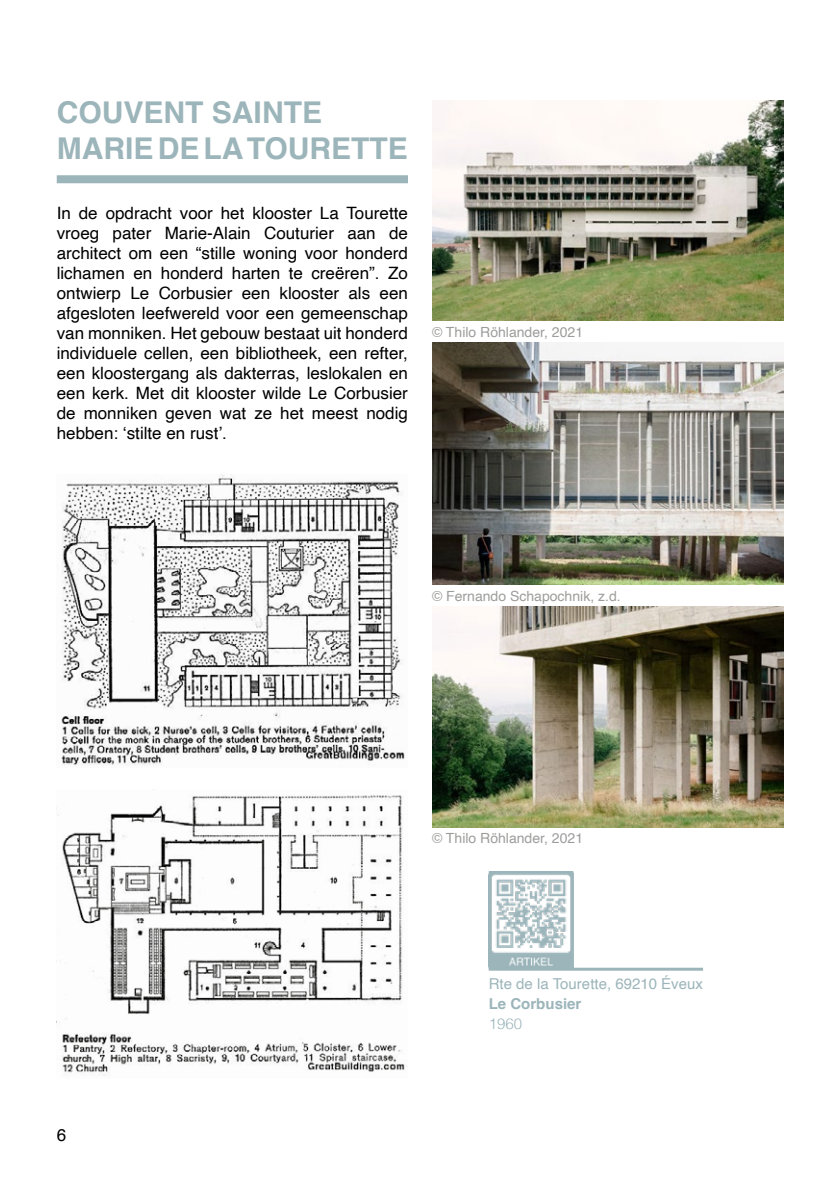
<style>
.page{position:relative;width:840px;height:1191px;background:#fff}
.page>*{position:absolute;margin:0;border:0;box-sizing:border-box;transform-origin:0 0}
.t1{font:700 30px/36px "Helvetica";color:#9cb5ba}
.t2{font:17px/20px "Helvetica";color:#000;text-align:justify}
.t3{font:15px "Helvetica";color:#9cb5ba}
.t4{font:700 15px "Helvetica";color:#9cb5ba}
.t5{font:300 15px "Helvetica";color:#9cb5ba}
.t6{font:14px "Helvetica";color:#9d9d9c}
</style>
<div class="page">
<div style="left:57px;top:175px;width:351px;height:8px;background:#9cb5ba"></div>
<img style="left:432px;top:101px;width:350px;height:220px">
<img style="left:432px;top:343px;width:350px;height:242px">
<img style="left:61px;top:475px;width:344px;height:290px">
<img style="left:57px;top:795px;width:348px;height:281px">
<img style="left:432px;top:607px;width:350px;height:220px">
<hr style="left:488px;top:967px;width:214px;height:3px;background:#9cb5ba">
<img style="left:491px;top:874px;width:79px;height:92px">
<div style="left:488px;top:871px;width:85px;height:98px;border:2px solid #9cb5ba"></div>
<h1 class="t1" style="left:57px;top:98px;width:352px">COUVENT SAINTE<br>MARIE DE LA TOURETTE</h1>
<p class="t2" style="left:57px;top:204px;width:352px">In de opdracht voor het klooster La Tourette vroeg pater Marie-Alain Couturier aan de architect om een “stille woning voor honderd lichamen en honderd harten te creëren”. Zo ontwierp Le Corbusier een klooster als een afgesloten leefwereld voor een gemeenschap van monniken. Het gebouw bestaat uit honderd individuele cellen, een bibliotheek, een refter, een kloostergang als dakterras, leslokalen en een kerk. Met dit klooster wilde Le Corbusier de monniken geven wat ze het meest nodig hebben: ‘stilte en rust’.</p>
<p class="t6" style="left:432px;top:321px;width:152px">© Thilo Röhlander, 2021</p>
<p class="t6" style="left:432px;top:585px;width:190px">© Fernando Schapochnik, z.d.</p>
<p class="t2" style="left:57px;top:1125px;width:11px">6</p>
<p class="t6" style="left:432px;top:827px;width:152px">© Thilo Röhlander, 2021</p>
<p class="t3" style="left:488px;top:972px;width:216px">Rte de la Tourette, 69210 Éveux</p>
<p class="t4" style="left:488px;top:994px;width:94px">Le Corbusier</p>
<p class="t5" style="left:488px;top:1011px;width:35px">1960</p>
</div>
